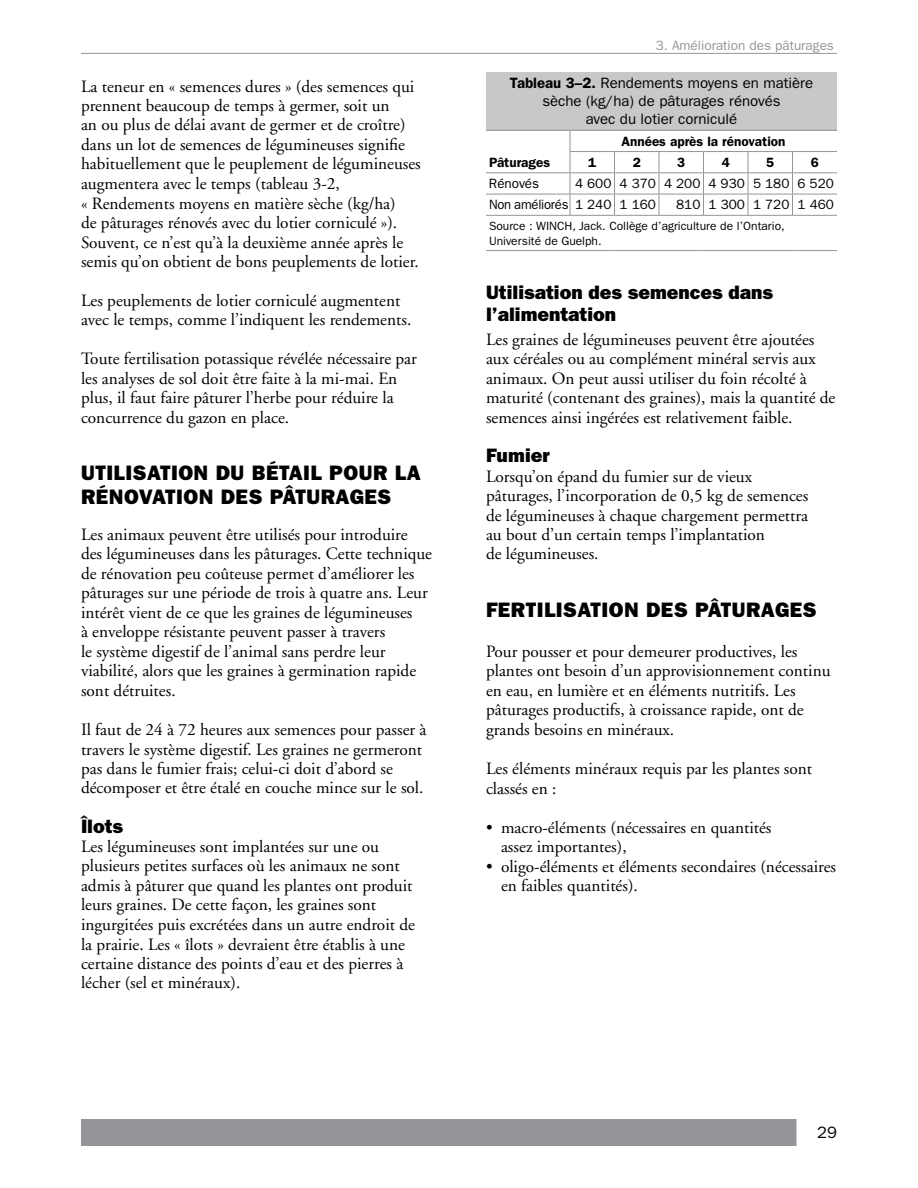
<style>
.page{position:relative;width:918px;height:1188px;background:#fff}
.page>*{position:absolute;margin:0;border:0;box-sizing:border-box;transform-origin:0 0}
.Heading_1{font:21px/24px "ITC Franklin Gothic Std Hvy";letter-spacing:.025em;color:#000}
.Heading_2{font:19.5px/22.5px "ITC Franklin Gothic Std Hvy";color:#000}
.BT{font:17.25px/19.5px "Adobe Garamond";color:#000}
.t1{font:16.5px "ITC Franklin Gothic Std";color:#000}
.TableTitle3{font:15px/18px "ITC Franklin Gothic Std";color:#000;text-align:center}
.CellBody_-_Right{font:13.5px "ITC Franklin Gothic Std";color:#000}
.CellHEADING_-_CENTRE{font:600 13.5px "ITC Franklin Gothic Std";color:#000}
.t2{font:13.5px "ITC Franklin Gothic Std";color:#939598}
.CellBody{font:13.5px "ITC Franklin Gothic Std";letter-spacing:-.02em;color:#000}
.CellHEADING{font:600 13.5px "ITC Franklin Gothic Std";color:#000}
.CellBody-2{font:13.5px "ITC Franklin Gothic Std";color:#000}
.TableFN_-_no_HI{font:12px/15px "ITC Franklin Gothic Std";color:#000}
.s1{font-weight:600}
</style>
<div class="page">
<div style="left:81px;top:1119px;width:715px;height:27px;background:#939598"></div>
<hr style="left:81px;top:53px;width:756px;height:1px;background:#939598">
<div style="left:486px;top:72px;width:351px;height:58px;background:#c7c8ca"></div>
<hr style="left:570px;top:151px;width:45px;height:1px;background:#939598">
<hr style="left:615px;top:151px;width:44px;height:1px;background:#939598">
<hr style="left:659px;top:151px;width:45px;height:1px;background:#939598">
<hr style="left:704px;top:151px;width:44px;height:1px;background:#939598">
<hr style="left:748px;top:151px;width:45px;height:1px;background:#939598">
<hr style="left:792px;top:151px;width:45px;height:1px;background:#939598">
<hr style="left:486px;top:194px;width:84px;height:1px;background:#939598">
<hr style="left:570px;top:194px;width:45px;height:1px;background:#939598">
<svg style="left:570px;top:131px;width:1px;height:84px"></svg>
<hr style="left:615px;top:194px;width:44px;height:1px;background:#939598">
<svg style="left:614px;top:152px;width:1px;height:63px"></svg>
<hr style="left:659px;top:194px;width:45px;height:1px;background:#939598">
<svg style="left:659px;top:152px;width:1px;height:63px"></svg>
<hr style="left:704px;top:194px;width:44px;height:1px;background:#939598">
<svg style="left:703px;top:152px;width:1px;height:63px"></svg>
<hr style="left:748px;top:194px;width:45px;height:1px;background:#939598">
<svg style="left:748px;top:152px;width:1px;height:63px"></svg>
<hr style="left:792px;top:194px;width:45px;height:1px;background:#939598">
<svg style="left:792px;top:152px;width:1px;height:63px"></svg>
<hr style="left:486px;top:130px;width:84px;height:1px;background:#939598">
<hr style="left:570px;top:130px;width:45px;height:1px;background:#939598">
<hr style="left:615px;top:130px;width:44px;height:1px;background:#939598">
<hr style="left:659px;top:130px;width:45px;height:1px;background:#939598">
<hr style="left:704px;top:130px;width:44px;height:1px;background:#939598">
<hr style="left:748px;top:130px;width:45px;height:1px;background:#939598">
<hr style="left:792px;top:130px;width:45px;height:1px;background:#939598">
<hr style="left:486px;top:172px;width:84px;height:1px;background:#939598">
<hr style="left:570px;top:172px;width:45px;height:1px;background:#939598">
<hr style="left:615px;top:172px;width:44px;height:1px;background:#939598">
<hr style="left:659px;top:172px;width:45px;height:1px;background:#939598">
<hr style="left:704px;top:172px;width:44px;height:1px;background:#939598">
<hr style="left:748px;top:172px;width:45px;height:1px;background:#939598">
<hr style="left:792px;top:172px;width:45px;height:1px;background:#939598">
<hr style="left:486px;top:215px;width:84px;height:1px;background:#939598">
<hr style="left:570px;top:215px;width:45px;height:1px;background:#939598">
<hr style="left:615px;top:215px;width:44px;height:1px;background:#939598">
<hr style="left:659px;top:215px;width:45px;height:1px;background:#939598">
<hr style="left:704px;top:215px;width:44px;height:1px;background:#939598">
<hr style="left:748px;top:215px;width:45px;height:1px;background:#939598">
<hr style="left:792px;top:215px;width:45px;height:1px;background:#939598">
<hr style="left:486px;top:250px;width:84px;height:1px;background:#939598">
<hr style="left:570px;top:250px;width:45px;height:1px;background:#939598">
<hr style="left:615px;top:250px;width:44px;height:1px;background:#939598">
<hr style="left:659px;top:250px;width:45px;height:1px;background:#939598">
<hr style="left:704px;top:250px;width:44px;height:1px;background:#939598">
<hr style="left:748px;top:250px;width:45px;height:1px;background:#939598">
<hr style="left:792px;top:250px;width:45px;height:1px;background:#939598">
<p class="BT" style="left:81px;top:77px;width:341px">La teneur en « semences dures » (des semences qui prennent beaucoup de temps à germer, soit un<br>an ou plus de délai avant de germer et de croître) dans un lot de semences de légumineuses signifie habituellement que le peuplement de légumineuses augmentera avec le temps (tableau 3-2,<br>« Rendements moyens en matière sèche (kg/ha)<br>de pâturages rénovés avec du lotier corniculé »).<br>Souvent, ce n’est qu’à la deuxième année après le semis qu’on obtient de bons peuplements de lotier.</p>
<p class="BT" style="left:81px;top:291px;width:332px">Les peuplements de lotier corniculé augmentent avec le temps, comme l’indiquent les rendements.</p>
<p class="BT" style="left:81px;top:350px;width:338px">Toute fertilisation potassique révélée nécessaire par les analyses de sol doit être faite à la mi-mai. En plus, il faut faire pâturer l’herbe pour réduire la concurrence du gazon en place.</p>
<h2 class="Heading_1" style="left:81px;top:461px;width:341px">UTILISATION DU BÉTAIL POUR LA<br>RÉNOVATION DES PÂTURAGES</h2>
<p class="BT" style="left:81px;top:525px;width:353px">Les animaux peuvent être utilisés pour introduire des légumineuses dans les pâturages. Cette technique de rénovation peu coûteuse permet d’améliorer les pâturages sur une période de trois à quatre ans. Leur intérêt vient de ce que les graines de légumineuses<br>à enveloppe résistante peuvent passer à travers<br>le système digestif de l’animal sans perdre leur viabilité, alors que les graines à germination rapide sont détruites.</p>
<p class="BT" style="left:81px;top:720px;width:347px">Il faut de 24 à 72 heures aux semences pour passer à travers le système digestif. Les graines ne germeront pas dans le fumier frais; celui-ci doit d’abord se décomposer et être étalé en couche mince sur le sol.</p>
<h3 class="Heading_2" style="left:81px;top:815px;width:44px">Îlots</h3>
<p class="BT" style="left:81px;top:837px;width:335px">Les légumineuses sont implantées sur une ou plusieurs petites surfaces où les animaux ne sont admis à pâturer que quand les plantes ont produit leurs graines. De cette façon, les graines sont ingurgitées puis excrétées dans un autre endroit de la prairie. Les « îlots » devraient être établis à une certaine distance des points d’eau et des pierres à lécher (sel et minéraux).</p>
<p class="t2" style="left:656px;top:37px;width:180px">3. Amélioration des pâturages</p>
<p class="TableTitle3" style="left:510px;top:74px;width:305px"><span class="s1">Tableau 3–2.</span> Rendements moyens en matière sèche (kg/ha) de pâturages rénovés<br>avec du lotier corniculé</p>
<p class="CellHEADING" style="left:489px;top:154px;width:63px">Pâturages</p>
<p class="CellHEADING_-_CENTRE" style="left:622px;top:133px;width:165px">Années après la rénovation</p>
<p class="CellHEADING_-_CENTRE" style="left:588px;top:154px;width:10px">1</p>
<p class="CellHEADING_-_CENTRE" style="left:633px;top:154px;width:10px">2</p>
<p class="CellHEADING_-_CENTRE" style="left:677px;top:154px;width:10px">3</p>
<p class="CellHEADING_-_CENTRE" style="left:722px;top:154px;width:10px">4</p>
<p class="CellHEADING_-_CENTRE" style="left:766px;top:154px;width:10px">5</p>
<p class="CellHEADING_-_CENTRE" style="left:811px;top:154px;width:10px">6</p>
<p class="CellBody-2" style="left:489px;top:176px;width:52px">Rénovés</p>
<p class="CellBody_-_Right" style="left:575px;top:176px;width:38px">4 600</p>
<p class="CellBody_-_Right" style="left:620px;top:176px;width:38px">4 370</p>
<p class="CellBody_-_Right" style="left:664px;top:176px;width:38px">4 200</p>
<p class="CellBody_-_Right" style="left:709px;top:176px;width:38px">4 930</p>
<p class="CellBody_-_Right" style="left:753px;top:176px;width:38px">5 180</p>
<p class="CellBody_-_Right" style="left:798px;top:176px;width:38px">6 520</p>
<p class="CellBody" style="left:489px;top:197px;width:81px">Non améliorés</p>
<p class="CellBody_-_Right" style="left:575px;top:197px;width:38px">1 240</p>
<p class="CellBody_-_Right" style="left:620px;top:197px;width:38px">1 160</p>
<p class="CellBody_-_Right" style="left:676px;top:197px;width:26px">810</p>
<p class="CellBody_-_Right" style="left:709px;top:197px;width:38px">1 300</p>
<p class="CellBody_-_Right" style="left:753px;top:197px;width:38px">1 720</p>
<p class="CellBody_-_Right" style="left:798px;top:197px;width:38px">1 460</p>
<p class="TableFN_-_no_HI" style="left:489px;top:218px;width:297px">Source : WINCH, Jack. Collège d’agriculture de l’Ontario,<br>Université de Guelph.</p>
<h3 class="Heading_2" style="left:486px;top:281px;width:289px">Utilisation des semences dans l’alimentation</h3>
<p class="BT" style="left:486px;top:330px;width:351px">Les graines de légumineuses peuvent être ajoutées aux céréales ou au complément minéral servis aux animaux. On peut aussi utiliser du foin récolté à maturité (contenant des graines), mais la quantité de semences ainsi ingérées est relativement faible.</p>
<h3 class="Heading_2" style="left:486px;top:444px;width:65px">Fumier</h3>
<p class="BT" style="left:486px;top:467px;width:324px">Lorsqu’on épand du fumier sur de vieux pâturages, l’incorporation de 0,5 kg de semences de légumineuses à chaque chargement permettra au bout d’un certain temps l’implantation<br>de légumineuses.</p>
<h2 class="Heading_1" style="left:486px;top:597px;width:332px">FERTILISATION DES PÂTURAGES</h2>
<p class="BT" style="left:486px;top:642px;width:346px">Pour pousser et pour demeurer productives, les plantes ont besoin d’un approvisionnement continu en eau, en lumière et en éléments nutritifs. Les pâturages productifs, à croissance rapide, ont de grands besoins en minéraux.</p>
<p class="BT" style="left:486px;top:759px;width:328px">Les éléments minéraux requis par les plantes sont classés en :</p>
<p class="BT" style="left:501px;top:818px;width:272px;text-indent:-15px">• macro-éléments (nécessaires en quantités assez importantes),</p>
<p class="BT" style="left:501px;top:857px;width:337px;text-indent:-15px">• oligo-éléments et éléments secondaires (nécessaires en faibles quantités).</p>
<p class="t1" style="left:817px;top:1123px;width:21px">29</p>
</div>
